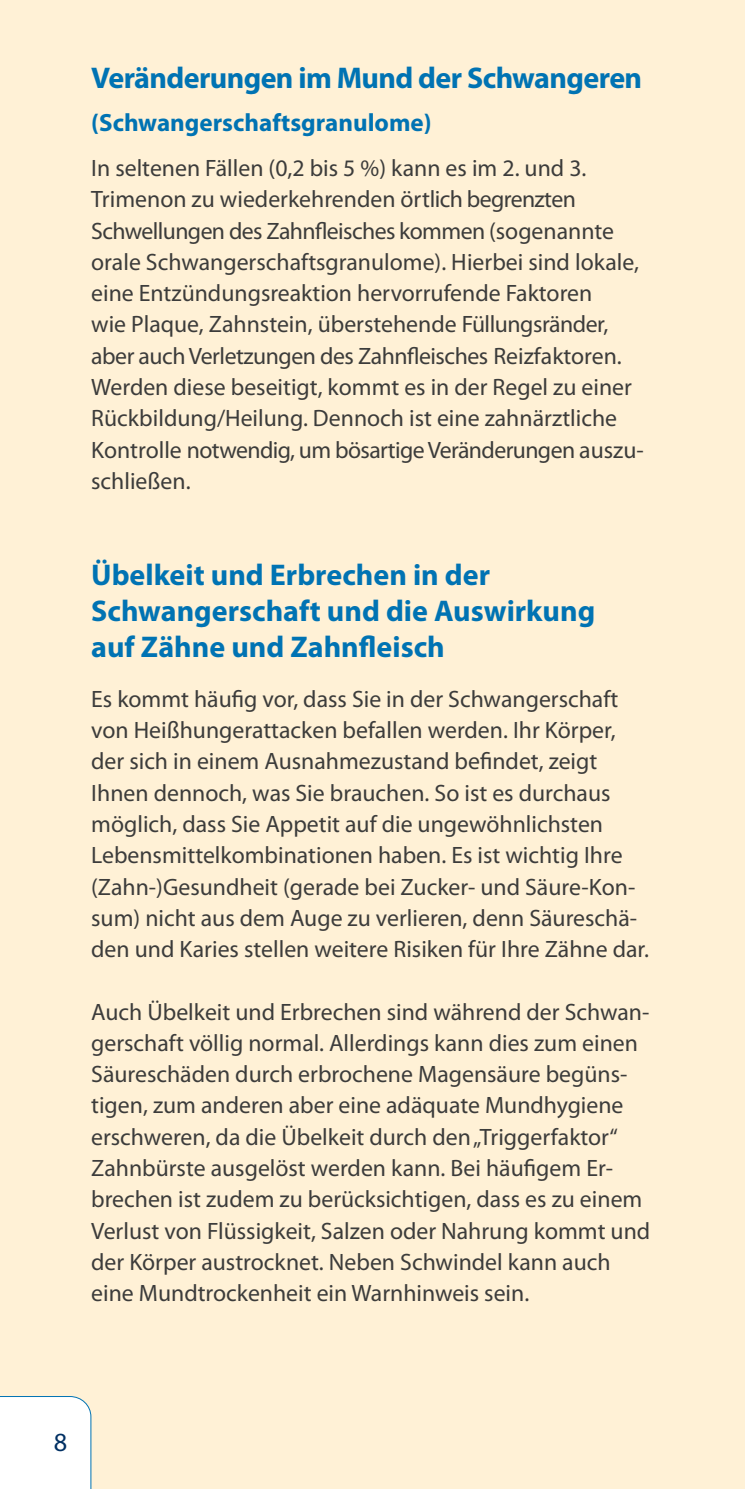
<style>
.page{position:relative;width:745px;height:1489px;background:#fff}
.page>*{position:absolute;margin:0;border:0;box-sizing:border-box;transform-origin:0 0}
.t1{font:700 30px/36px "Myriad Pro";color:#0073b3}
.t2{font:700 30px "Myriad Pro";letter-spacing:-.02em;color:#0073b3}
.t3{font:26.25px "Myriad Pro";color:#003063}
.t4{font:700 25px "Myriad Pro";color:#0073b3}
.t5{font:23.75px/31.2px "Myriad Pro";color:#3c3c3b}
</style>
<div class="page">
<div style="left:0;top:0;width:744px;height:1488px;background:#fff1d6"></div>
<div style="left:0;top:1396px;width:91px;height:92px;background:#fff"></div>
<p class="t2" style="left:91px;top:61px;width:552px">Veränderungen im Mund der Schwangeren</p>
<p class="t4" style="left:91px;top:108px;width:341px">(Schwangerschaftsgranulome)</p>
<p class="t5" style="left:91px;top:152px;width:553px">In seltenen Fällen (0,2 bis 5 %) kann es im 2. und 3.<br>Trimenon zu wiederkehrenden örtlich begrenzten Schwellungen des Zahnfleisches kommen (sogenannte orale Schwangerschaftsgranulome). Hierbei sind lokale, eine Entzündungsreaktion hervorrufende Faktoren<br>wie Plaque, Zahnstein, überstehende Füllungsränder, aber auch Verletzungen des Zahnfleisches Reizfaktoren.<br>Werden diese beseitigt, kommt es in der Regel zu einer Rückbildung/Heilung. Dennoch ist eine zahnärztliche Kontrolle notwendig, um bösartige Veränderungen auszu&shy;schließen.</p>
<p class="t1" style="left:91px;top:557px;width:505px">Übelkeit und Erbrechen in der<br>Schwangerschaft und die Auswirkung auf Zähne und Zahnfleisch</p>
<p class="t5" style="left:91px;top:683px;width:559px">Es kommt häufig vor, dass Sie in der Schwangerschaft von Heißhungerattacken befallen werden. Ihr Körper, der sich in einem Ausnahmezustand befindet, zeigt Ihnen dennoch, was Sie brauchen. So ist es durchaus möglich, dass Sie Appetit auf die ungewöhnlichsten Lebensmittelkombinationen haben. Es ist wichtig Ihre (Zahn-)Gesundheit (gerade bei Zucker- und Säure-Kon&shy;sum) nicht aus dem Auge zu verlieren, denn Säureschä&shy;den und Karies stellen weitere Risiken für Ihre Zähne dar.</p>
<p class="t5" style="left:91px;top:995px;width:560px">Auch Übelkeit und Erbrechen sind während der Schwan&shy;gerschaft völlig normal. Allerdings kann dies zum einen Säureschäden durch erbrochene Magensäure begüns&shy;tigen, zum anderen aber eine adäquate Mundhygiene erschweren, da die Übelkeit durch den „Triggerfaktor“ Zahnbürste ausgelöst werden kann. Bei häufigem Er&shy;brechen ist zudem zu berücksichtigen, dass es zu einem Verlust von Flüssigkeit, Salzen oder Nahrung kommt und der Körper austrocknet. Neben Schwindel kann auch eine Mundtrockenheit ein Warnhinweis sein.</p>
<p class="t3" style="left:54px;top:1426px;width:15px">8</p>
</div>
